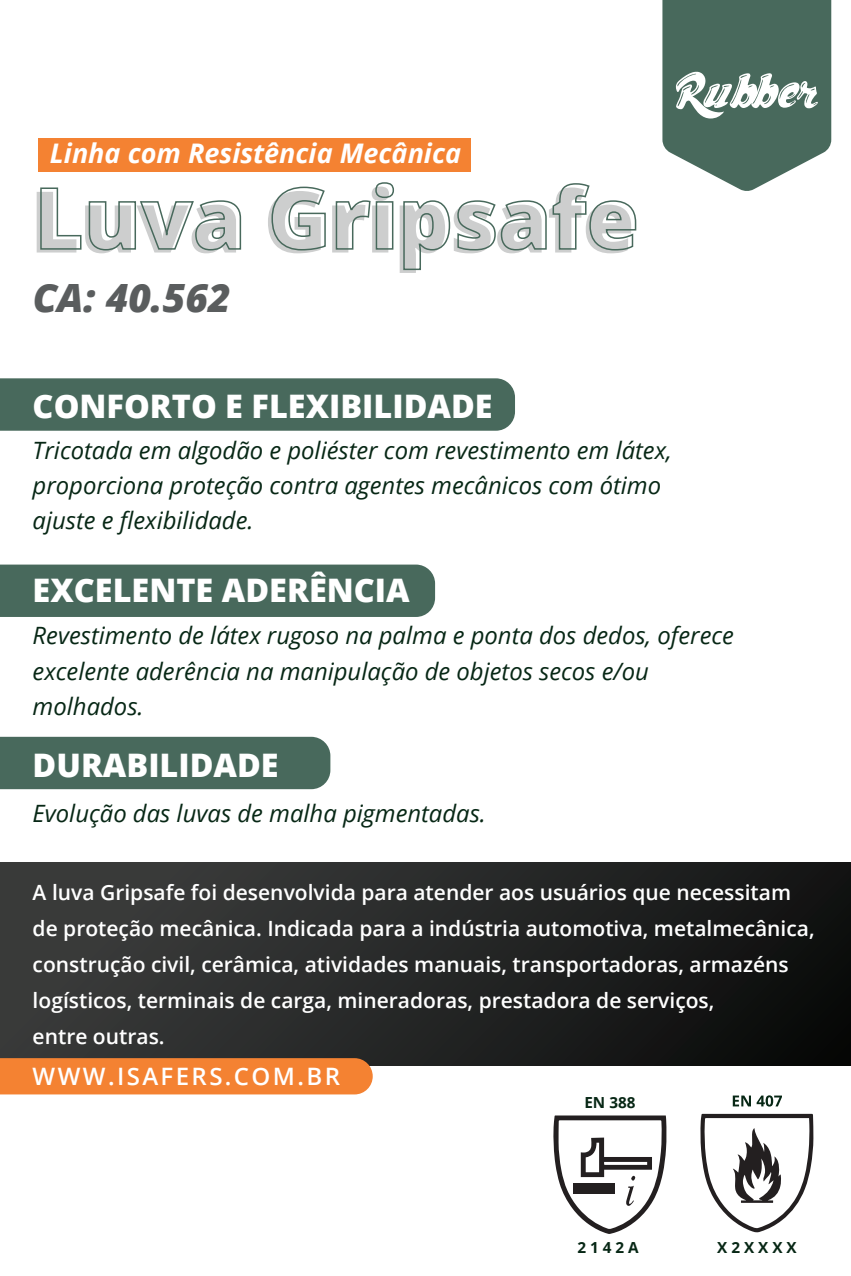
<style>
.page{position:relative;width:851px;height:1276px;background:#fff}
.page>*{position:absolute;margin:0;border:0;box-sizing:border-box;transform-origin:0 0}
.t1{font:800 84.9px "Open Sans";color:#cdcece}
.t2{font:italic 800 39px "Open Sans";color:#5a5d5e}
.t3{font:800 32.4px "Open Sans";color:#fff}
.t4{font:italic 700 27px "Open Sans";color:#fff}
.t5{font:italic 24px/35.1px "Open Sans";color:#072715}
.t6{font:600 24px "Open Sans";letter-spacing:.1em;color:#fff}
.t7{font:600 21px/36px "Open Sans";color:#fff}
.t8{font:700 15.3px "Open Sans";color:#072715}
</style>
<div class="page">
<svg style="left:40px;top:187px;width:42px;height:63px"></svg>
<svg style="left:88px;top:200px;width:154px;height:51px"></svg>
<svg style="left:271px;top:186px;width:55px;height:65px"></svg>
<svg style="left:335px;top:182px;width:59px;height:68px"></svg>
<svg style="left:403px;top:183px;width:234px;height:88px"></svg>
<div style="left:39px;top:138px;width:432px;height:34px;background:#f48232"></div>
<div style="left:0;top:737px;width:330px;height:52px;background:#48695c"></div>
<div style="left:0;top:862px;width:850px;height:203px;background:linear-gradient(to right,#3d3f3e,#0d0f0e)"></div>
<div style="left:0;top:378px;width:515px;height:53px;background:#48695c"></div>
<div style="left:0;top:1058px;width:372px;height:36px;background:#f48232"></div>
<div style="left:0;top:564px;width:435px;height:53px;background:#48695c"></div>
<svg style="left:662px;top:0;width:169px;height:191px"></svg>
<svg style="left:553px;top:1115px;width:113px;height:119px"></svg>
<svg style="left:732px;top:1095px;width:18px;height:11px"></svg>
<svg style="left:756px;top:1095px;width:25px;height:11px"></svg>
<svg style="left:700px;top:1113px;width:113px;height:119px"></svg>
<p class="t4" style="left:50px;top:134px;width:412px">Linha com Resistência Mecânica</p>
<h1 class="t1" style="left:30px;top:157px;width:606px">Luva Gripsafe</h1>
<h2 class="t2" style="left:33px;top:269px;width:200px">CA: 40.562</h2>
<h3 class="t3" style="left:33px;top:381px;width:461px">CONFORTO E FLEXIBILIDADE</h3>
<p class="t5" style="left:33px;top:432px;width:640px">Tricotada em algodão e poliéster com revestimento em látex, proporciona proteção contra agentes mecânicos com ótimo ajuste e flexibilidade.</p>
<h3 class="t3" style="left:33px;top:565px;width:378px">EXCELENTE ADERÊNCIA</h3>
<p class="t5" style="left:33px;top:617px;width:702px">Revestimento de látex rugoso na palma e ponta dos dedos, oferece excelente aderência na manipulação de objetos secos e/ou molhados.</p>
<h3 class="t3" style="left:33px;top:740px;width:247px">DURABILIDADE</h3>
<p class="t5" style="left:33px;top:795px;width:455px">Evolução das luvas de malha pigmentadas.</p>
<p class="t7" style="left:33px;top:874px;width:783px">A luva Gripsafe foi desenvolvida para atender aos usuários que necessitam de proteção mecânica. Indicada para a indústria automotiva, metalmecânica, construção civil, cerâmica, atividades manuais, transportadoras, armazéns logísticos, terminais de carga, mineradoras, prestadora de serviços,<br>entre outras.</p>
<p class="t6" style="left:33px;top:1059px;width:309px">WWW.ISAFERS.COM.BR</p>
<p class="t8" style="left:584px;top:1091px;width:53px">EN 388</p>
<p class="t8" style="left:577px;top:1236px;width:63px">2 1 4 2 A</p>
<p class="t8" style="left:717px;top:1236px;width:81px">X 2 X X X X</p>
</div>
